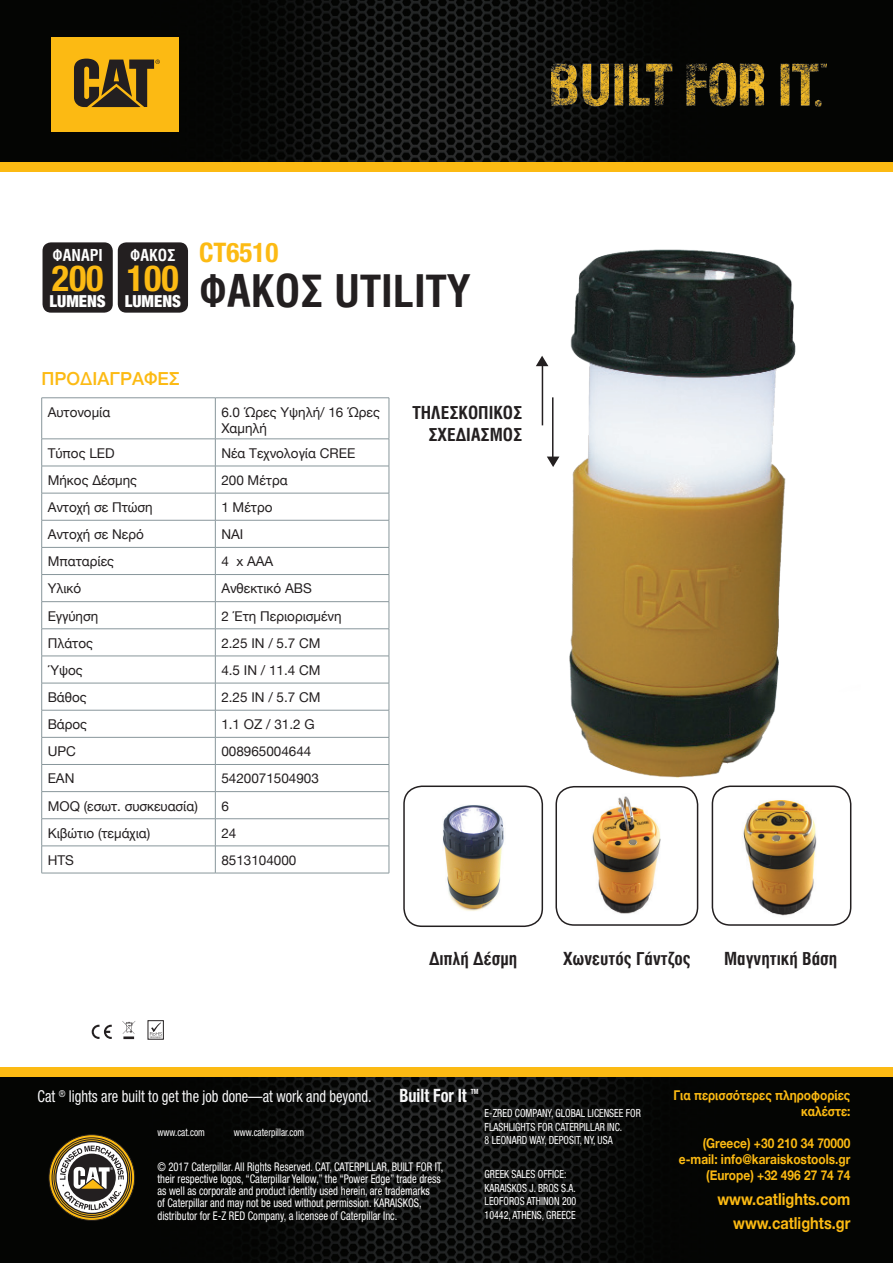
<style>
.page{position:relative;width:893px;height:1263px;background:#fff}
.page>*{position:absolute;margin:0;border:0;box-sizing:border-box;transform-origin:0 0}
.t1{font:45px "UB Helvetica Cond Bold";color:#231f20}
.t2{font:700 condensed 36px "Helvetica Neue LT Std";color:#fcba13}
.t3{font:700 condensed 27px "Helvetica Neue LT Std";color:#fcba13}
.t4{font:700 condensed 18.45px "Helvetica Neue LT Std";color:#f8f8f9;scale:.88 1}
.t5{font:18px/21.6px "UB Helvetica Cond Bold";color:#231f20;text-align:right}
.t6{font:500 18px "Helvetica Neue";color:#fcba13}
.t7{font:700 16.5px/24px "Helvetica Neue";color:#fcba13;text-align:right;scale:.88 1}
.t8{font:900 condensed 16.5px "Helvetica Neue";color:#fff}
.t9{font:16.5px "UB Helvetica Cond Bold";color:#fff}
.t10{font:condensed 16.35px "Helvetica Neue LT Std";color:#f8f8f9;scale:.88 1}
.t11{font:13.5px/16.2px "Helvetica Neue";color:#231f20}
.t12{font:700 13.5px/15.9px "Helvetica Neue";color:#fcba13;text-align:right;scale:.88 1}
.t13{font:condensed 12px/12.3px "Helvetica Neue LT Std";color:#fff;scale:.88 1}
.t14{font:condensed 11.25px/13.5px "Helvetica Neue LT Std";color:#fff;scale:.88 1}
.t15{font:condensed 10.5px "Helvetica Neue LT Std";color:#fff;scale:.88 1}
.t16{font:700 condensed 7.2px "Helvetica Neue LT Std";color:#f8f8f9;scale:.88 1}
</style>
<div class="page">
<img style="left:0;top:1077px;width:893px;height:186px">
<div style="left:0;top:1068px;width:893px;height:9px;background:#fcba13"></div>
<img style="left:0;top:0;width:893px;height:162px">
<div style="left:0;top:162px;width:893px;height:9px;background:#fcba13"></div>
<svg style="left:49px;top:1135px;width:86px;height:85px"></svg>
<svg style="left:52px;top:1138px;width:80px;height:79px"></svg>
<svg style="left:54px;top:1140px;width:76px;height:75px"></svg>
<svg style="left:56px;top:1142px;width:72px;height:71px"></svg>
<div style="left:55px;top:1141px;width:73px;height:73px;border:1px solid #231f20;border-radius:50%"></div>
<svg style="left:60px;top:1145px;width:64px;height:65px"></svg>
<div style="left:51px;top:37px;width:128px;height:95px;background:#fcba13"></div>
<svg style="left:74px;top:59px;width:86px;height:48px"></svg>
<img style="left:551px;top:63px;width:276px;height:44px">
<svg style="left:92px;top:1025px;width:20px;height:14px"></svg>
<svg style="left:122px;top:1021px;width:13px;height:18px"></svg>
<svg style="left:150px;top:1022px;width:11px;height:15px"></svg>
<img style="left:548px;top:249px;width:248px;height:529px">
<div style="left:43px;top:242px;width:70px;height:71px;background:#231f20;border-radius:9px"></div>
<div style="left:118px;top:242px;width:70px;height:71px;background:#231f20;border-radius:9px"></div>
<hr style="left:42px;top:397px;width:173px;height:1px;background:#88969b">
<hr style="left:41px;top:398px;width:1px;height:41px;background:#88969b">
<hr style="left:215px;top:397px;width:174px;height:1px;background:#88969b">
<hr style="left:215px;top:398px;width:1px;height:41px;background:#88969b">
<hr style="left:389px;top:398px;width:1px;height:41px;background:#88969b">
<hr style="left:42px;top:439px;width:173px;height:1px;background:#88969b">
<hr style="left:215px;top:439px;width:174px;height:1px;background:#88969b">
<hr style="left:42px;top:466px;width:173px;height:1px;background:#88969b">
<hr style="left:215px;top:466px;width:174px;height:1px;background:#88969b">
<hr style="left:42px;top:493px;width:173px;height:1px;background:#88969b">
<hr style="left:215px;top:493px;width:174px;height:1px;background:#88969b">
<hr style="left:42px;top:520px;width:173px;height:1px;background:#88969b">
<hr style="left:215px;top:520px;width:174px;height:1px;background:#88969b">
<hr style="left:42px;top:547px;width:173px;height:1px;background:#88969b">
<hr style="left:215px;top:547px;width:174px;height:1px;background:#88969b">
<hr style="left:42px;top:574px;width:173px;height:1px;background:#88969b">
<hr style="left:215px;top:574px;width:174px;height:1px;background:#88969b">
<hr style="left:42px;top:601px;width:173px;height:1px;background:#88969b">
<hr style="left:215px;top:601px;width:174px;height:1px;background:#88969b">
<hr style="left:42px;top:628px;width:173px;height:1px;background:#88969b">
<hr style="left:215px;top:628px;width:174px;height:1px;background:#88969b">
<hr style="left:42px;top:656px;width:173px;height:1px;background:#88969b">
<hr style="left:215px;top:656px;width:174px;height:1px;background:#88969b">
<hr style="left:42px;top:683px;width:173px;height:1px;background:#88969b">
<hr style="left:215px;top:683px;width:174px;height:1px;background:#88969b">
<hr style="left:42px;top:710px;width:173px;height:1px;background:#88969b">
<hr style="left:215px;top:710px;width:174px;height:1px;background:#88969b">
<hr style="left:42px;top:737px;width:173px;height:1px;background:#88969b">
<hr style="left:215px;top:737px;width:174px;height:1px;background:#88969b">
<hr style="left:42px;top:764px;width:173px;height:1px;background:#88969b">
<hr style="left:215px;top:764px;width:174px;height:1px;background:#88969b">
<hr style="left:42px;top:791px;width:173px;height:1px;background:#88969b">
<hr style="left:215px;top:791px;width:174px;height:1px;background:#88969b">
<hr style="left:42px;top:818px;width:173px;height:1px;background:#88969b">
<hr style="left:215px;top:818px;width:174px;height:1px;background:#88969b">
<hr style="left:42px;top:846px;width:173px;height:1px;background:#88969b">
<svg style="left:41px;top:439px;width:1px;height:434px"></svg>
<hr style="left:215px;top:846px;width:174px;height:1px;background:#88969b">
<svg style="left:215px;top:439px;width:1px;height:434px"></svg>
<svg style="left:389px;top:439px;width:1px;height:434px"></svg>
<hr style="left:42px;top:873px;width:173px;height:1px;background:#88969b">
<hr style="left:215px;top:873px;width:174px;height:1px;background:#88969b">
<img style="left:592px;top:796px;width:69px;height:118px">
<div style="left:555px;top:786px;width:143px;height:140px;border:2px solid #231f20;border-radius:18px"></div>
<img style="left:743px;top:800px;width:74px;height:116px">
<div style="left:712px;top:785px;width:139px;height:141px;border:2px solid #231f20;border-radius:18px"></div>
<img style="left:443px;top:805px;width:61px;height:106px">
<div style="left:403px;top:785px;width:140px;height:142px;border:2px solid #231f20;border-radius:18px"></div>
<hr style="left:552px;top:397px;width:1px;height:63px;background:#231f20">
<svg style="left:547px;top:457px;width:12px;height:10px"></svg>
<hr style="left:542px;top:363px;width:1px;height:62px;background:#231f20">
<svg style="left:536px;top:356px;width:12px;height:10px"></svg>
<p class="t9" style="left:53px;top:245px;width:52px">ΦΑΝΑΡΙ</p>
<h2 class="t2" style="left:52px;top:256px;width:53px">200</h2>
<p class="t8" style="left:50px;top:288px;width:58px">LUMENS</p>
<p class="t9" style="left:130px;top:245px;width:47px">ΦΑΚΟΣ</p>
<h2 class="t2" style="left:127px;top:256px;width:53px">100</h2>
<p class="t8" style="left:125px;top:288px;width:58px">LUMENS</p>
<h3 class="t3" style="left:199px;top:236px;width:81px">CT6510</h3>
<h1 class="t1" style="left:199px;top:265px;width:273px">ΦΑΚΟΣ UTILITY</h1>
<h3 class="t6" style="left:42px;top:364px;width:140px">ΠΡΟΔΙΑΓΡΑΦΕΣ</h3>
<p class="t11" style="left:48px;top:404px;width:64px">Αυτονομία</p>
<p class="t11" style="left:221px;top:404px;width:160px">6.0 Ώρες Υψηλή/ 16 Ώρες<br>Χαμηλή</p>
<p class="t11" style="left:48px;top:446px;width:68px">Τύπος LED</p>
<p class="t11" style="left:221px;top:446px;width:136px">Νέα Τεχνολογία CREE</p>
<p class="t11" style="left:48px;top:473px;width:91px">Μήκος Δέσμης</p>
<p class="t11" style="left:221px;top:473px;width:68px">200 Μέτρα</p>
<p class="t11" style="left:48px;top:500px;width:107px">Αντοχή σε Πτώση</p>
<p class="t11" style="left:221px;top:500px;width:53px">1 Mέτρο</p>
<p class="t11" style="left:48px;top:527px;width:98px">Αντοχή σε Νερό</p>
<p class="t11" style="left:221px;top:527px;width:23px">ΝΑΙ</p>
<p class="t11" style="left:48px;top:554px;width:68px">Μπαταρίες</p>
<p class="t11" style="left:221px;top:554px;width:54px">4 x AAA</p>
<p class="t11" style="left:48px;top:581px;width:35px">Υλικό</p>
<p class="t11" style="left:221px;top:581px;width:92px">Ανθεκτικό ABS</p>
<p class="t11" style="left:48px;top:608px;width:52px">Εγγύηση</p>
<p class="t11" style="left:221px;top:608px;width:122px">2 Έτη Περιορισμένη</p>
<p class="t11" style="left:48px;top:635px;width:47px">Πλάτος</p>
<p class="t11" style="left:221px;top:635px;width:101px">2.25 IN / 5.7 CM</p>
<p class="t11" style="left:48px;top:663px;width:36px">Ύψος</p>
<p class="t11" style="left:221px;top:663px;width:101px">4.5 IN / 11.4 CM</p>
<p class="t11" style="left:48px;top:690px;width:41px">Βάθος</p>
<p class="t11" style="left:221px;top:690px;width:101px">2.25 IN / 5.7 CM</p>
<p class="t11" style="left:48px;top:717px;width:41px">Βάρος</p>
<p class="t11" style="left:221px;top:717px;width:95px">1.1 ΟΖ / 31.2 G</p>
<p class="t11" style="left:48px;top:744px;width:30px">UPC</p>
<p class="t11" style="left:221px;top:744px;width:92px">008965004644</p>
<p class="t11" style="left:48px;top:771px;width:28px">EAN</p>
<p class="t11" style="left:221px;top:771px;width:99px">5420071504903</p>
<p class="t11" style="left:48px;top:798px;width:152px">MOQ (εσωτ. συσκευασία)</p>
<p class="t11" style="left:221px;top:798px;width:9px">6</p>
<p class="t11" style="left:48px;top:825px;width:104px">Κιβώτιο (τεμάχια)</p>
<p class="t11" style="left:221px;top:825px;width:17px">24</p>
<p class="t11" style="left:48px;top:853px;width:28px">HTS</p>
<p class="t11" style="left:221px;top:853px;width:77px">8513104000</p>
<h3 class="t5" style="left:412px;top:402px;width:111px">ΤΗΛΕΣΚΟΠΙΚΟΣ<br>ΣΧΕΔΙΑΣΜΟΣ</h3>
<h3 class="t5" style="left:429px;top:948px;width:90px">Διπλή Δέσμη</h3>
<h3 class="t5" style="left:563px;top:948px;width:129px">Χωνευτός Γάντζος</h3>
<h3 class="t5" style="left:724px;top:948px;width:115px">Μαγνητική Βάση</h3>
<p class="t10" style="left:38px;top:1087px;width:381px">Cat <sup>®</sup> lights are built to get the job done—at work and beyond.</p>
<h3 class="t4" style="left:399px;top:1084px;width:78px">Built For It</h3>
<p class="t16" style="left:471px;top:1087px;width:10px">TM</p>
<p class="t15" style="left:157px;top:1126px;width:55px">www.cat.com</p>
<p class="t15" style="left:234px;top:1126px;width:81px">www.caterpillar.com</p>
<p class="t13" style="left:157px;top:1160px;width:326px">© 2017 Caterpillar. All Rights Reserved. CAT, CATERPILLAR, BUILT FOR IT, their respective logos, “Caterpillar Yellow,” the “Power Edge” trade dress as well as corporate and product identity used herein, are trademarks<br>of Caterpillar and may not be used without permission. KARAISKOS, distributor for E-Z RED Company, a licensee of Caterpillar Inc.</p>
<p class="t14" style="left:485px;top:1106px;width:179px">E-ZRED COMPANY, GLOBAL LICENSEE FOR<br>FLASHLIGHTS FOR CATERPILLAR INC.<br>8 LEONARD WAY, DEPOSIT, NY, USA</p>
<p class="t14" style="left:485px;top:1167px;width:106px">GREEK SALES OFFICE:<br>KARAISKOS J. BROS S.A.<br>LEOFOROS ATHINON 200<br>10442, ATHENS, GREECE</p>
<p class="t12" style="left:673px;top:1088px;width:203px">Για περισσότερες πληροφορίες καλέστε:</p>
<p class="t12" style="left:679px;top:1136px;width:196px">(Greece) +30 210 34 70000 e-mail: info@karaiskostools.gr (Europe) +32 496 27 74 74</p>
<p class="t7" style="left:717px;top:1187px;width:153px">www.catlights.com www.catlights.gr</p>
</div>
